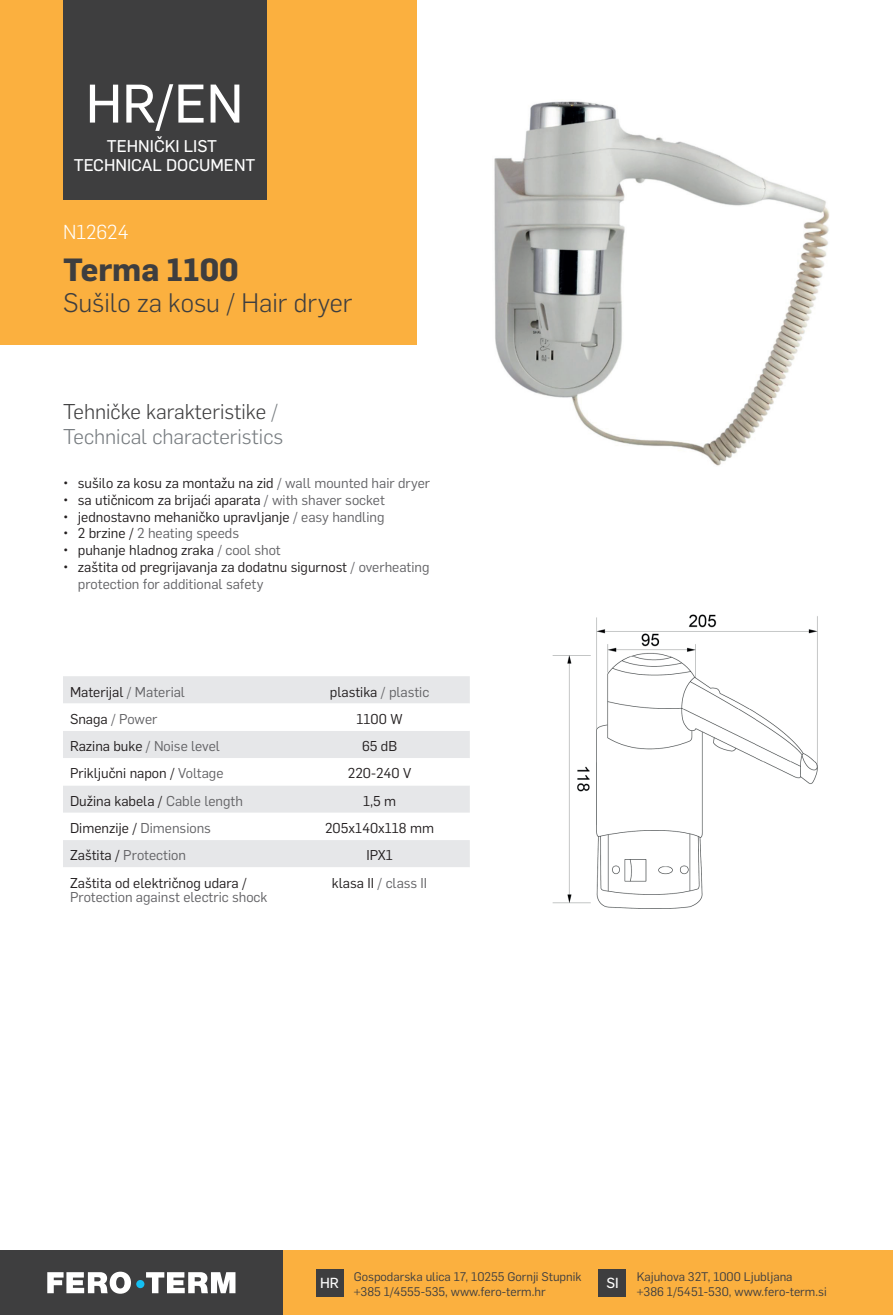
<style>
.page{position:relative;width:893px;height:1315px;background:#fff}
.page>*{position:absolute;margin:0;border:0;box-sizing:border-box;transform-origin:0 0}
.t1{font:53.2px "Flama Basic";color:#fff}
.t2{font:700 31.5px "Flama";color:#3e3e3f}
.t3{font:300 26.25px "Flama";color:#3e3e3f}
.t4{font:300 21px/25.2px "Flama";color:#767b7f}
.t5{font:300 19.78px "Flama";color:#fff}
.t6{font:16.62px/19.2px "Flama Basic";color:#fff;text-align:center}
.t7{font:14.35px "Flama Basic";color:#fff}
.t8{font:14px/16.8px "Flama";color:#231f20}
.t9{font:14px "Flama";color:#636366}
.t10{font:12.25px/15.8px "Flama";color:#3e3e3f}
.s1{color:#3e3e3f}
.s2{color:#636366}
.s3{color:#231f20}
</style>
<div class="page">
<div style="left:0;top:1250px;width:893px;height:65px;background:#fbb03f"></div>
<div style="left:316px;top:1269px;width:27px;height:27px;background:#3e3e3f"></div>
<div style="left:599px;top:1269px;width:27px;height:27px;background:#3e3e3f"></div>
<div style="left:0;top:1250px;width:283px;height:65px;background:#3e3e3f"></div>
<svg style="left:47px;top:1271px;width:188px;height:22px"></svg>
<div style="left:136px;top:1280px;width:8px;height:8px;background:#15c0f2;border-radius:50%"></div>
<div style="left:0;top:0;width:417px;height:345px;background:#fbb03f"></div>
<div style="left:63px;top:0;width:203px;height:199px;background:#3e3e3f"></div>
<div style="left:63px;top:676px;width:407px;height:27px;background:#e6e7e9"></div>
<svg style="left:63px;top:731px;width:407px;height:136px;fill:#e6e7e9"></svg>
<img style="left:494px;top:101px;width:335px;height:365px">
<img style="left:552px;top:614px;width:266px;height:295px">
<h1 class="t1" style="left:86px;top:66px;width:159px">HR/EN</h1>
<p class="t6" style="left:74px;top:135px;width:183px">TEHNIČKI LIST<br>TECHNICAL DOCUMENT</p>
<h3 class="t5" style="left:63px;top:218px;width:67px">N12624</h3>
<h2 class="t2" style="left:63px;top:246px;width:177px">Terma 1100</h2>
<h3 class="t3" style="left:63px;top:285px;width:291px">Sušilo za kosu / Hair dryer</h3>
<h3 class="t4" style="left:63px;top:398px;width:222px"><span class="s1">Tehničke karakteristike</span> /<br>Technical characteristics</h3>
<p class="t8" style="left:63px;top:474px;width:369px">• sušilo za kosu za montažu na zid <span class="s2">/ wall mounted hair dryer</span></p>
<p class="t8" style="left:63px;top:490px;width:323px">• sa utičnicom za brijaći aparata <span class="s2">/ with shaver socket</span></p>
<p class="t8" style="left:63px;top:507px;width:323px">• jednostavno mehaničko upravljanje <span class="s2">/ easy handling</span></p>
<p class="t9" style="left:63px;top:524px;width:178px"><span class="s3">• 2 brzine /</span> 2 heating speeds</p>
<p class="t8" style="left:63px;top:541px;width:219px">• puhanje hladnog zraka <span class="s2">/ cool shot</span></p>
<p class="t8" style="left:78px;top:558px;width:353px;text-indent:-15px">• zaštita od pregrijavanja za dodatnu sigurnost <span class="s2">/ overheating protection for additional safety</span></p>
<p class="t8" style="left:70px;top:682px;width:117px">Materijal <span class="s2">/ Material</span></p>
<p class="t8" style="left:330px;top:682px;width:101px">plastika <span class="s2">/ plastic</span></p>
<p class="t9" style="left:70px;top:709px;width:89px"><span class="s3">Snaga</span> / Power</p>
<p class="t8" style="left:357px;top:709px;width:47px">1100 W</p>
<p class="t9" style="left:70px;top:736px;width:152px"><span class="s3">Razina buke</span> / Noise level</p>
<p class="t8" style="left:362px;top:737px;width:37px">65 dB</p>
<p class="t8" style="left:70px;top:764px;width:155px">Priključni napon / <span class="s2">Voltage</span></p>
<p class="t8" style="left:348px;top:764px;width:65px">220-240 V</p>
<p class="t8" style="left:70px;top:791px;width:175px">Dužina kabela / <span class="s2">Cable length</span></p>
<p class="t8" style="left:363px;top:791px;width:35px">1,5 m</p>
<p class="t8" style="left:70px;top:819px;width:143px">Dimenzije / <span class="s2">Dimensions</span></p>
<p class="t8" style="left:325px;top:819px;width:110px">205x140x118 mm</p>
<p class="t9" style="left:70px;top:846px;width:117px"><span class="s3">Zaštita /</span> Protection</p>
<p class="t8" style="left:366px;top:846px;width:28px">IPX1</p>
<p class="t8" style="left:70px;top:873px;width:178px">Zaštita od električnog udara /</p>
<p class="t9" style="left:70px;top:888px;width:199px">Protection against electric shock</p>
<p class="t9" style="left:332px;top:873px;width:97px"><span class="s3">klasa II</span> / class II</p>
<p class="t10" style="left:354px;top:1267px;width:229px">Gospodarska ulica 17, 10255 Gornji Stupnik +385 1/4555-535, www.fero-term.hr</p>
<p class="t10" style="left:637px;top:1267px;width:191px">Kajuhova 32T, 1000 Ljubljana<br>+386 1/5451-530, www.fero-term.si</p>
<p class="t7" style="left:320px;top:1272px;width:20px">HR</p>
<p class="t7" style="left:606px;top:1272px;width:14px">SI</p>
</div>
